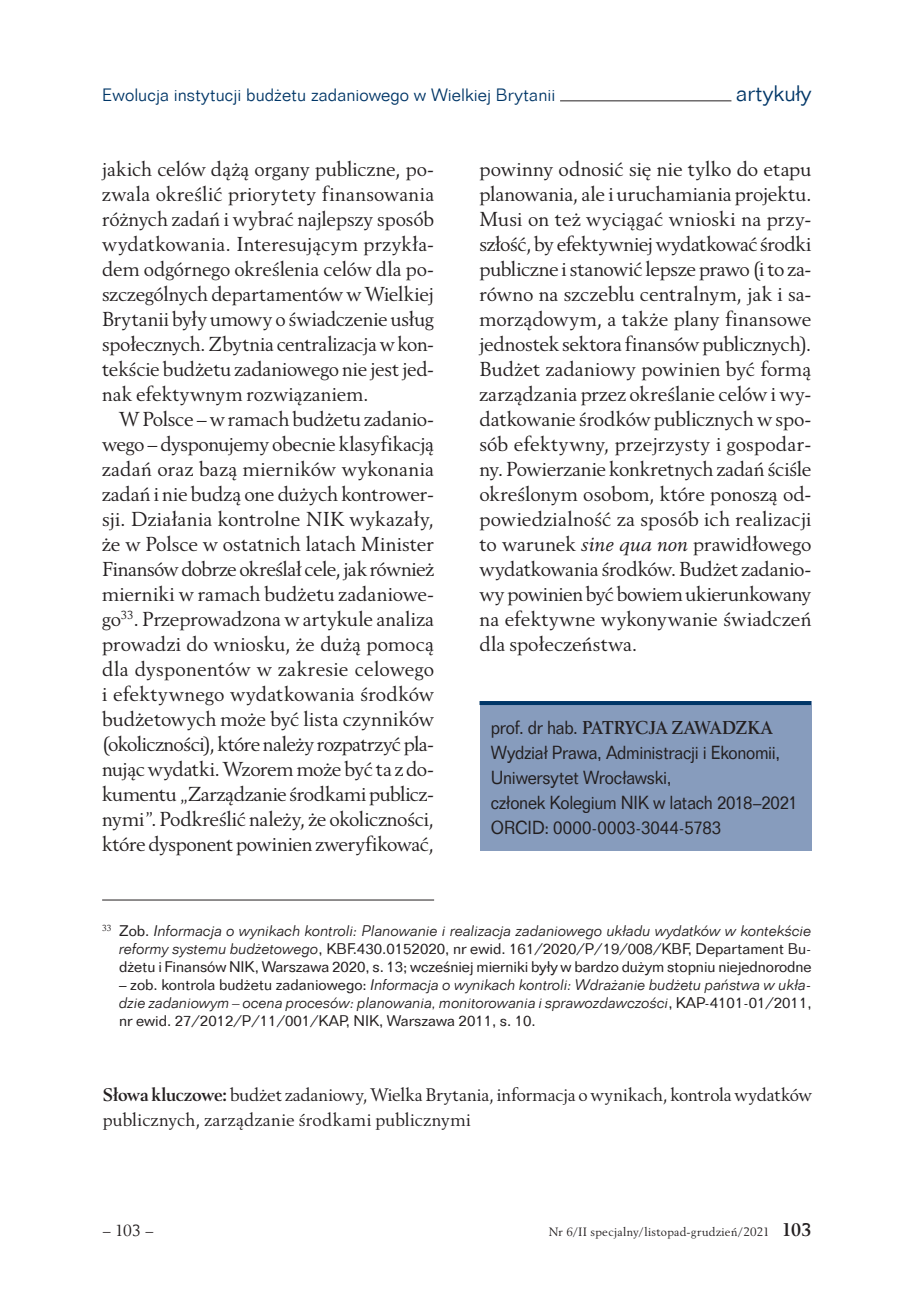
<style>
.page{position:relative;width:908px;height:1293px;background:#fff}
.page>*{position:absolute;margin:0;border:0;box-sizing:border-box;transform-origin:0 0}
.t1{font:300 21.8px "Folio TL";color:#003667}
.t2{font:20px/25px "Revival 565 BT";letter-spacing:-.005em;color:#231f20;text-align:justify}
.t3{font:18.4px/25px "Folio TL";letter-spacing:-.015em;color:#231f20;scale:.91 1}
.t4{font:700 18.4px "Revival 565 BT";letter-spacing:-.02em;color:#231f20;scale:.91 1}
.t5{font:18px/25px "Revival 565 BT";color:#231f20}
.t6{font:300 17.4px "Folio TL";color:#003667}
.t7{font:16px "Revival 565 BT";color:#231f20}
.t8{font:15px/18px "Folio TL";letter-spacing:-.005em;color:#231f20;text-align:justify}
.t9{font:italic 300 15px/18px "Folio TL";color:#231f20;text-align:justify}
.t10{font:12px "Revival 565 BT";letter-spacing:.02em;color:#231f20}
.s1{font-style:italic}
.s2{font-family:"Folio TL";font-weight:400}
.s3{font-weight:300;font-style:italic}
.s4{font-weight:400;font-style:normal}
.s5{font-weight:700}
.s6{font-weight:700;font-size:18px}
</style>
<div class="page">
<hr style="left:560px;top:100px;width:171px;height:1px;background:#231f20">
<hr style="left:102px;top:899px;width:332px;height:1px;background:#231f20">
<div style="left:479px;top:701px;width:332px;height:150px;background:#879cbd"></div>
<hr style="left:479px;top:701px;width:331px;height:4px;background:#003667">
<p class="t6" style="left:102px;top:83px;width:454px">Ewolucja instytucji budżetu zadaniowego w Wielkiej Brytanii</p>
<p class="t1" style="left:735px;top:79px;width:77px">artykuły</p>
<p class="t2" style="left:102px;top:157px;width:333px">jakich celów dążą organy publiczne, po&shy;zwala określić priorytety finansowania różnych zadań i wybrać najlepszy sposób wydatkowania. Interesującym przykła&shy;dem odgórnego określenia celów dla po&shy;szczególnych departamentów w Wielkiej Brytanii były umowy o świadczenie usług społecznych. Zbytnia centralizacja w kon&shy;tekście budżetu zadaniowego nie jest jed&shy;nak efektywnym rozwiązaniem.</p>
<p class="t2" style="left:102px;top:407px;width:333px;text-indent:17px">W Polsce – w ramach budżetu zadanio&shy;wego – dysponujemy obecnie klasyfikacją zadań oraz bazą mierników wykonania zadań i nie budzą one dużych kontrower&shy;sji. Działania kontrolne NIK wykazały, że w Polsce w ostatnich latach Minister Finansów dobrze określał cele, jak również mierniki w ramach budżetu zadaniowe&shy;go<sup>33</sup>. Przeprowadzona w artykule analiza prowadzi do wniosku, że dużą pomocą dla dysponentów w zakresie celowego i efektywnego wydatkowania środków budżetowych może być lista czynników (okoliczności), które należy rozpatrzyć pla&shy;nując wydatki. Wzorem może być ta z do&shy;kumentu „Zarządzanie środkami publicz&shy;nymi”. Podkreślić należy, że okoliczności, które dysponent powinien zweryfikować,</p>
<p class="t2" style="left:479px;top:157px;width:333px">powinny odnosić się nie tylko do etapu planowania, ale i uruchamiania projektu.<br>Musi on też wyciągać wnioski na przy&shy;szłość, by efektywniej wydatkować środki publiczne i stanowić lepsze prawo (i to za&shy;równo na szczeblu centralnym, jak i sa&shy;morządowym, a także plany finansowe jednostek sektora finansów publicznych).<br>Budżet zadaniowy powinien być formą zarządzania przez określanie celów i wy&shy;datkowanie środków publicznych w spo&shy;sób efektywny, przejrzysty i gospodar&shy;ny. Powierzanie konkretnych zadań ściśle określonym osobom, które ponoszą od&shy;powiedzialność za sposób ich realizacji to warunek <span class="s1">sine qua non</span> prawidłowego wydatkowania środków. Budżet zadanio&shy;wy powinien być bowiem ukierunkowany na efektywne wykonywanie świadczeń dla społeczeństwa.</p>
<p class="t4" style="left:490px;top:715px;width:311px"><span class="s2">prof. dr hab.</span> PATRYCJA ZAWADZKA</p>
<p class="t3" style="left:490px;top:739px;width:339px">Wydział Prawa, Administracji i Ekonomii, Uniwersytet Wrocławski,<br>członek Kolegium NIK w latach 2018–2021<br>ORCID: 0000-0003-3044-5783</p>
<p class="t8" style="left:119px;top:921px;width:693px;text-indent:-17px"><sup>33</sup> Zob. <span class="s3">Informacja o wynikach kontroli: Planowanie i realizacja zadaniowego układu wydatków w kontekście reformy systemu budżetowego</span>, KBF.430.0152020, nr ewid. 161/2020/P/19/008/KBF, Departament Bu&shy;dżetu i Finansów NIK, Warszawa 2020, s. 13; wcześniej mierniki były w bardzo dużym stopniu niejednorodne</p>
<p class="t9" style="left:119px;top:975px;width:693px"><span class="s4">– zob. kontrola budżetu zadaniowego:</span> Informacja o wynikach kontroli: Wdrażanie budżetu państwa w ukła&shy;dzie zadaniowym – ocena procesów: planowania, monitorowania i sprawozdawczości<span class="s4">, KAP-4101-01/2011, nr ewid. 27/2012/P/11/001/KAP, NIK, Warszawa 2011, s. 10.</span></p>
<p class="t5" style="left:103px;top:1082px;width:710px"><span class="s5">Słowa kluczowe:</span> budżet zadaniowy, Wielka Brytania, informacja o wynikach, kontrola wydatków publicznych, zarządzanie środkami publicznymi</p>
<p class="t7" style="left:103px;top:1220px;width:52px">– 103 –</p>
<p class="t10" style="left:548px;top:1224px;width:264px">Nr 6/II specjalny/listopad-grudzień/2021 <span class="s6">103</span></p>
</div>
